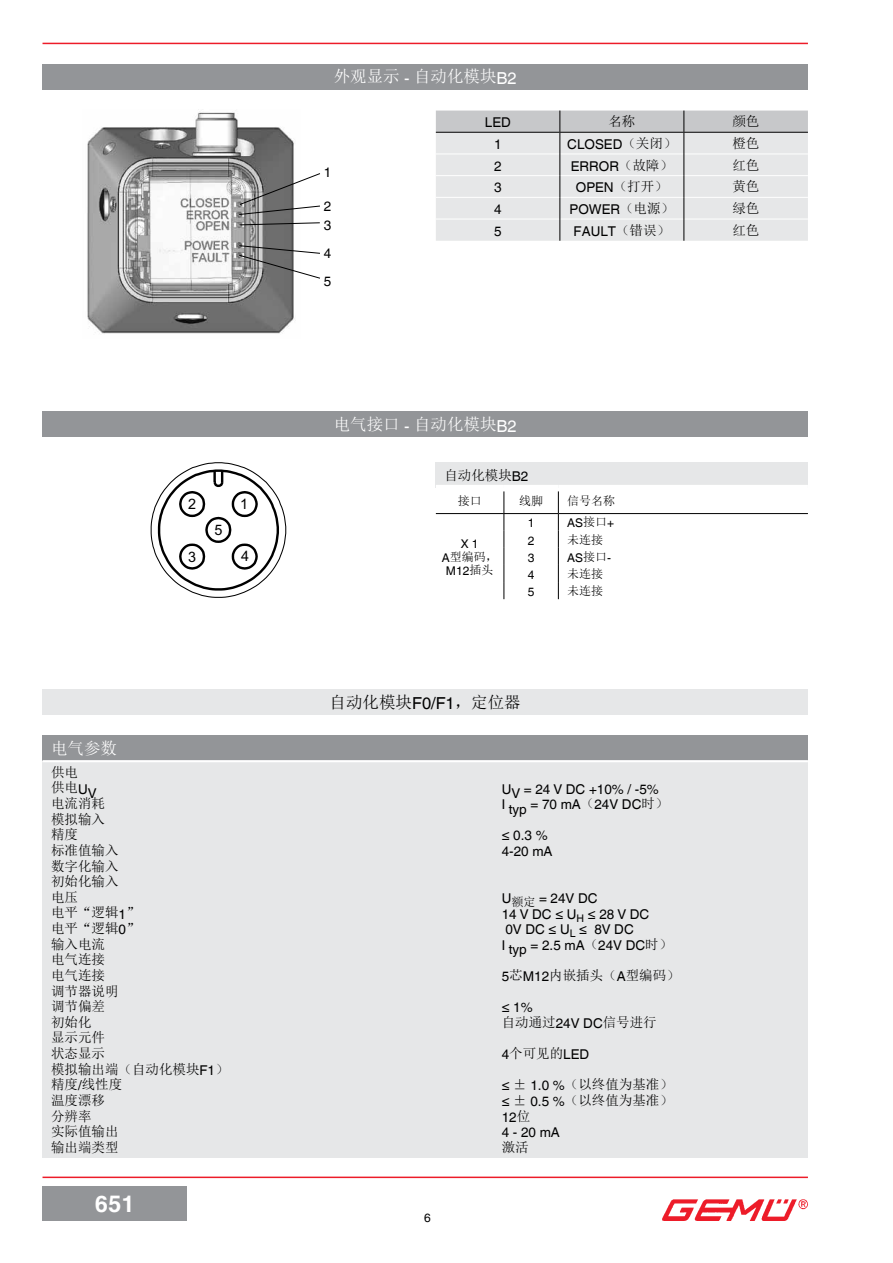
<style>
.page{position:relative;width:893px;height:1263px;background:#fff}
.page>*{position:absolute;margin:0;border:0;box-sizing:border-box;transform-origin:0 0}
.t1{font:700 23.25px "Helvetica World";color:#fff}
.t2{font:16.5px "Sim Sun";color:#fff}
.t3{font:16.5px "Sim Sun";color:#000}
.t4{font:14.4px "Arial";color:#000}
.t5{font:14.4px "Avant Garde IT Cby BT";color:#000}
.t6{font:13.5px/15.6px "Sim Sun";color:#000}
.t7{font:13.5px/19.2px "Helvetica World";color:#000}
.t8{font:12px "Helvetica World";color:#000}
.t9{font:12px "Sim Sun";color:#000}
.s1{font-family:"Helvetica World"}
.s2{font-family:"Sim Sun"}
</style>
<div class="page">
<hr style="left:43px;top:43px;width:765px;height:1px;background:#ed1c29">
<hr style="left:43px;top:1176px;width:765px;height:2px;background:#ed1c29">
<div style="left:43px;top:1186px;width:144px;height:34px;background:#939598"></div>
<img style="left:662px;top:1199px;width:146px;height:21px">
<img style="left:87px;top:112px;width:207px;height:222px">
<svg style="left:238px;top:173px;width:82px;height:42px"></svg>
<svg style="left:238px;top:245px;width:82px;height:34px"></svg>
<svg style="left:239px;top:222px;width:81px;height:4px"></svg>
<svg style="left:151px;top:462px;width:136px;height:136px"></svg>
<div style="left:43px;top:736px;width:765px;height:25px;background:#939598"></div>
<div style="left:43px;top:761px;width:765px;height:397px;background:#e6e7e8"></div>
<hr style="left:43px;top:760px;width:765px;height:2px;background:#fff">
<div style="left:43px;top:64px;width:765px;height:25px;background:#939598"></div>
<div style="left:43px;top:689px;width:765px;height:25px;background:#e6e7e8"></div>
<div style="left:436px;top:462px;width:372px;height:26px;background:#e6e7e8"></div>
<hr style="left:436px;top:513px;width:68px;height:1px;background:#000">
<hr style="left:504px;top:513px;width:54px;height:1px;background:#000">
<hr style="left:558px;top:513px;width:250px;height:1px;background:#000">
<svg style="left:504px;top:491px;width:1px;height:108px"></svg>
<svg style="left:558px;top:491px;width:1px;height:108px"></svg>
<div style="left:436px;top:485px;width:68px;height:6px;background:#fff"></div>
<div style="left:504px;top:485px;width:54px;height:6px;background:#fff"></div>
<div style="left:558px;top:485px;width:250px;height:6px;background:#fff"></div>
<div style="left:43px;top:411px;width:765px;height:26px;background:#939598"></div>
<svg style="left:436px;top:111px;width:372px;height:130px"></svg>
<p class="t2" style="left:334px;top:68px;width:185px">外观显示 <span class="s1">-</span> 自动化模块<span class="s1">B2</span></p>
<p class="t7" style="left:324px;top:163px;width:9px">1</p>
<p class="t7" style="left:324px;top:197px;width:9px">2<br>3</p>
<p class="t7" style="left:324px;top:239px;width:9px;line-height:27.6px">4<br>5</p>
<p class="t7" style="left:485px;top:113px;width:28px">LED</p>
<p class="t6" style="left:608px;top:114px;width:28px">名称</p>
<p class="t6" style="left:732px;top:114px;width:28px">颜色</p>
<p class="t7" style="left:494px;top:135px;width:9px">1</p>
<p class="t7" style="left:567px;top:135px;width:111px">CLOSED<span class="s2">（关闭）</span></p>
<p class="t6" style="left:732px;top:135px;width:28px">橙色</p>
<p class="t7" style="left:494px;top:156px;width:9px">2</p>
<p class="t7" style="left:571px;top:156px;width:104px">ERROR<span class="s2">（故障）</span></p>
<p class="t6" style="left:732px;top:157px;width:28px">红色</p>
<p class="t7" style="left:494px;top:178px;width:9px">3</p>
<p class="t7" style="left:576px;top:178px;width:93px">OPEN<span class="s2">（打开）</span></p>
<p class="t6" style="left:732px;top:179px;width:28px">黄色</p>
<p class="t7" style="left:494px;top:200px;width:9px">4</p>
<p class="t7" style="left:570px;top:200px;width:106px">POWER<span class="s2">（电源）</span></p>
<p class="t6" style="left:732px;top:200px;width:28px">绿色</p>
<p class="t7" style="left:494px;top:222px;width:9px">5</p>
<p class="t7" style="left:574px;top:222px;width:98px">FAULT<span class="s2">（错误）</span></p>
<p class="t6" style="left:732px;top:222px;width:28px">红色</p>
<p class="t4" style="left:188px;top:494px;width:10px">2</p>
<p class="t4" style="left:240px;top:495px;width:10px">1</p>
<p class="t4" style="left:214px;top:520px;width:10px">5</p>
<p class="t4" style="left:188px;top:547px;width:10px">3</p>
<p class="t4" style="left:241px;top:547px;width:10px">4</p>
<p class="t2" style="left:334px;top:416px;width:185px">电气接口 <span class="s1">-</span> 自动化模块<span class="s1">B2</span></p>
<p class="t5" style="left:490px;top:463px;width:10px">1</p>
<p class="t6" style="left:444px;top:467px;width:86px">自动化模块<span class="s1">B2</span></p>
<p class="t9" style="left:458px;top:495px;width:25px">接口</p>
<p class="t9" style="left:519px;top:495px;width:25px">线脚</p>
<p class="t9" style="left:567px;top:495px;width:49px">信号名称</p>
<p class="t8" style="left:461px;top:537px;width:19px">X 1</p>
<p class="t9" style="left:442px;top:550px;width:58px"><span class="s1">A</span>型编码，</p>
<p class="t8" style="left:446px;top:564px;width:49px">M12<span class="s2">插头</span></p>
<p class="t8" style="left:528px;top:516px;width:8px">1</p>
<p class="t8" style="left:567px;top:516px;width:48px">AS<span class="s2">接口</span>+</p>
<p class="t8" style="left:528px;top:533px;width:8px">2</p>
<p class="t9" style="left:567px;top:533px;width:37px">未连接</p>
<p class="t8" style="left:528px;top:550px;width:8px">3</p>
<p class="t8" style="left:567px;top:550px;width:45px">AS<span class="s2">接口</span>-</p>
<p class="t8" style="left:528px;top:568px;width:8px">4</p>
<p class="t9" style="left:567px;top:567px;width:37px">未连接</p>
<p class="t8" style="left:528px;top:585px;width:8px">5</p>
<p class="t9" style="left:567px;top:585px;width:37px">未连接</p>
<p class="t3" style="left:330px;top:693px;width:193px">自动化模块<span class="s1">F0/F1</span>，定位器</p>
<p class="t2" style="left:51px;top:740px;width:67px">电气参数</p>
<p class="t6" style="left:51px;top:764px;width:47px">供电<br>供电<span class="s1">UV</span></p>
<p class="t7" style="left:502px;top:779px;width:159px">UV = 24 V DC +10% / -5%</p>
<p class="t6" style="left:51px;top:795px;width:55px">电流消耗</p>
<p class="t7" style="left:502px;top:795px;width:168px">I typ = 70 mA<span class="s2">（</span>24V DC<span class="s2">时）</span></p>
<p class="t6" style="left:51px;top:811px;width:55px">模拟输入精度</p>
<p class="t7" style="left:502px;top:826px;width:47px">≤ 0.3 %</p>
<p class="t6" style="left:51px;top:842px;width:69px">标准值输入</p>
<p class="t7" style="left:502px;top:842px;width:52px">4-20 mA</p>
<p class="t6" style="left:51px;top:858px;width:69px;text-align:justify">数字化输入初始化输入电压</p>
<p class="t7" style="left:502px;top:889px;width:97px">U<sub>额定</sub> = 24V DC</p>
<p class="t6" style="left:51px;top:905px;width:90px">电平“逻辑<span class="s1">1</span>”</p>
<p class="t7" style="left:502px;top:904px;width:149px">14 V DC ≤ U<sub>H</sub> ≤ 28 V DC</p>
<p class="t6" style="left:51px;top:920px;width:90px">电平“逻辑<span class="s1">0</span>”</p>
<p class="t7" style="left:505px;top:920px;width:130px">0V DC ≤ U<sub>L</sub> ≤ 8V DC</p>
<p class="t6" style="left:51px;top:936px;width:55px">输入电流</p>
<p class="t7" style="left:502px;top:935px;width:172px">I typ = 2.5 mA<span class="s2">（</span>24V DC<span class="s2">时）</span></p>
<p class="t6" style="left:51px;top:952px;width:55px">电气连接电气连接</p>
<p class="t6" style="left:502px;top:967px;width:179px"><span class="s1">5</span>芯<span class="s1">M12</span>内嵌插头（<span class="s1">A</span>型编码）</p>
<p class="t6" style="left:51px;top:983px;width:69px">调节器说明调节偏差</p>
<p class="t7" style="left:502px;top:998px;width:33px">≤ 1%</p>
<p class="t6" style="left:51px;top:1014px;width:42px">初始化</p>
<p class="t6" style="left:502px;top:1014px;width:156px">自动通过<span class="s1">24V DC</span>信号进行</p>
<p class="t6" style="left:51px;top:1030px;width:55px">显示元件状态显示</p>
<p class="t7" style="left:502px;top:1045px;width:89px">4<span class="s2">个可见的</span>LED</p>
<p class="t6" style="left:51px;top:1061px;width:179px">模拟输出端（自动化模块<span class="s1">F1</span>）精度<span class="s1">/</span>线性度</p>
<p class="t6" style="left:502px;top:1077px;width:173px"><span class="s1">≤</span> ± <span class="s1">1.0 %</span>（以终值为基准）</p>
<p class="t6" style="left:51px;top:1092px;width:55px">温度漂移</p>
<p class="t6" style="left:502px;top:1092px;width:173px"><span class="s1">≤</span> ± <span class="s1">0.5 %</span>（以终值为基准）</p>
<p class="t6" style="left:51px;top:1108px;width:42px">分辨率</p>
<p class="t7" style="left:502px;top:1107px;width:30px">12<span class="s2">位</span></p>
<p class="t6" style="left:51px;top:1123px;width:69px">实际值输出</p>
<p class="t7" style="left:502px;top:1123px;width:60px">4 - 20 mA</p>
<p class="t6" style="left:51px;top:1139px;width:69px">输出端类型</p>
<p class="t6" style="left:502px;top:1139px;width:28px">激活</p>
<h1 class="t1" style="left:95px;top:1190px;width:42px">651</h1>
<p class="t8" style="left:424px;top:1210px;width:8px">6</p>
</div>
